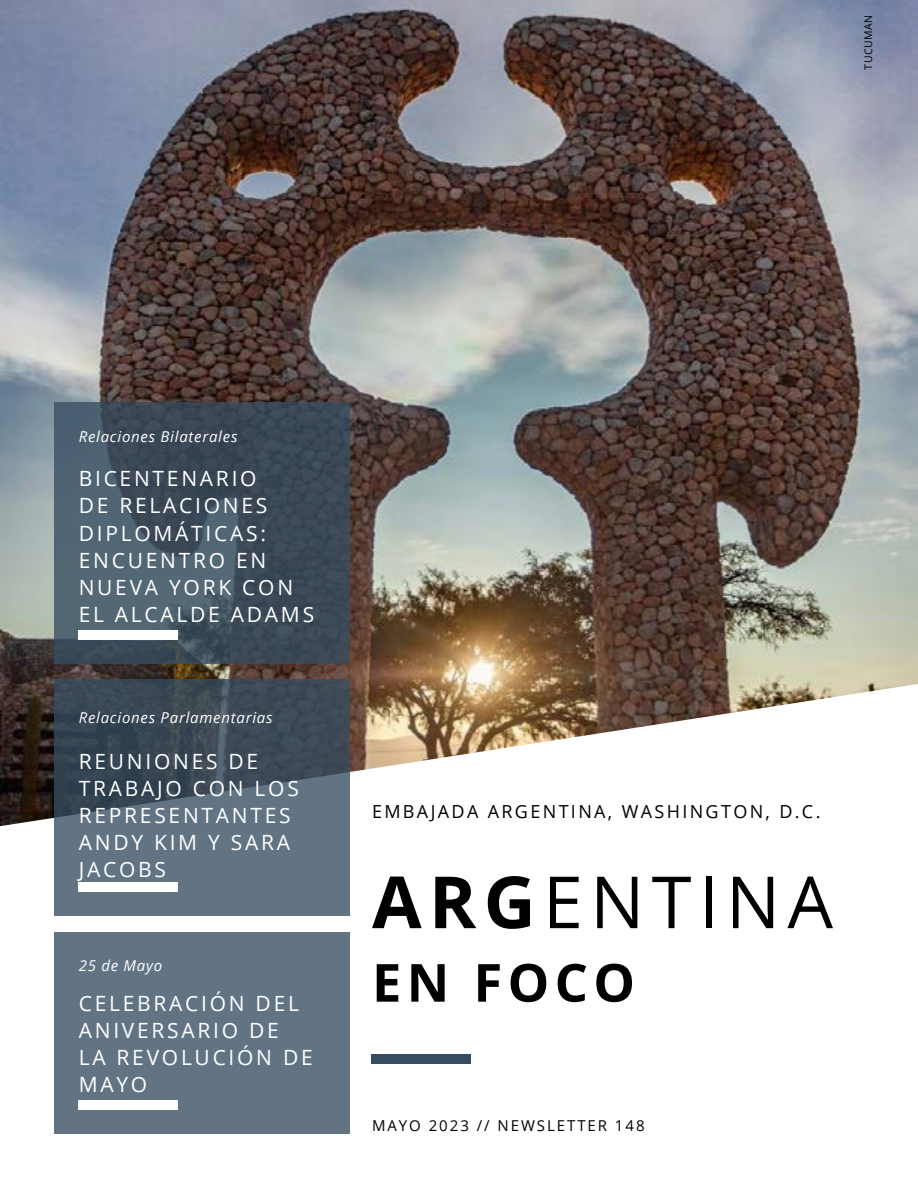
<style>
.page{position:relative;width:918px;height:1188px;background:#fff}
.page>*{position:absolute;margin:0;border:0;box-sizing:border-box;transform-origin:0 0}
.t1{font:72px "Open Sans";letter-spacing:.1em;color:#000}
.t2{font:700 52.5px "Open Sans";letter-spacing:.1em;color:#000}
.t3{font:21px/27px "Open Sans";letter-spacing:.13em;color:#fff}
.t4{font:18px "Open Sans";letter-spacing:.13em;color:#000}
.t5{font:italic 15px "Open Sans";letter-spacing:.05em;color:#fff}
.t6{font:15px "Open Sans";letter-spacing:.13em;color:#000}
.t7{font:10.5px "Open Sans";letter-spacing:.05em;color:#000}
.s1{font-weight:700}
</style>
<div class="page">
<img style="left:0;top:0;width:918px;height:826px">
<div style="left:372px;top:1055px;width:99px;height:9px;background:#364d61"></div>
<div style="left:55px;top:932px;width:295px;height:202px;background:#627484"></div>
<svg style="left:55px;top:680px;width:295px;height:236px;background:#4e5e6c"></svg>
<svg style="left:55px;top:403px;width:295px;height:261px;background:#41515f"></svg>
<div style="left:79px;top:1100px;width:99px;height:9px;background:#fff"></div>
<div style="left:79px;top:882px;width:99px;height:9px;background:#fff"></div>
<div style="left:79px;top:630px;width:99px;height:10px;background:#fff"></div>
<p class="t7" style="left:861px;top:70px;width:56px;rotate:-90deg">TUCUMAN</p>
<p class="t5" style="left:79px;top:426px;width:160px">Relaciones Bilaterales</p>
<p class="t3" style="left:79px;top:465px;width:237px">BICENTENARIO<br>DE RELACIONES<br>DIPLOMÁTICAS:<br>ENCUENTRO EN<br>NUEVA YORK CON<br>EL ALCALDE ADAMS</p>
<p class="t5" style="left:79px;top:707px;width:195px">Relaciones Parlamentarias</p>
<p class="t3" style="left:79px;top:747px;width:222px">REUNIONES DE<br>TRABAJO CON LOS<br>REPRESENTANTES<br>ANDY KIM Y SARA<br>JACOBS</p>
<p class="t5" style="left:79px;top:955px;width:85px">25 de Mayo</p>
<p class="t3" style="left:79px;top:989px;width:236px">CELEBRACIÓN DEL<br>ANIVERSARIO DE<br>LA REVOLUCIÓN DE<br>MAYO</p>
<p class="t4" style="left:372px;top:800px;width:450px">EMBAJADA ARGENTINA, WASHINGTON, D.C.</p>
<h1 class="t1" style="left:372px;top:853px;width:463px"><span class="s1">ARG</span>ENTINA</h1>
<h2 class="t2" style="left:372px;top:946px;width:265px">EN FOCO</h2>
<p class="t6" style="left:372px;top:1115px;width:274px">MAYO 2023 // NEWSLETTER 148</p>
</div>
